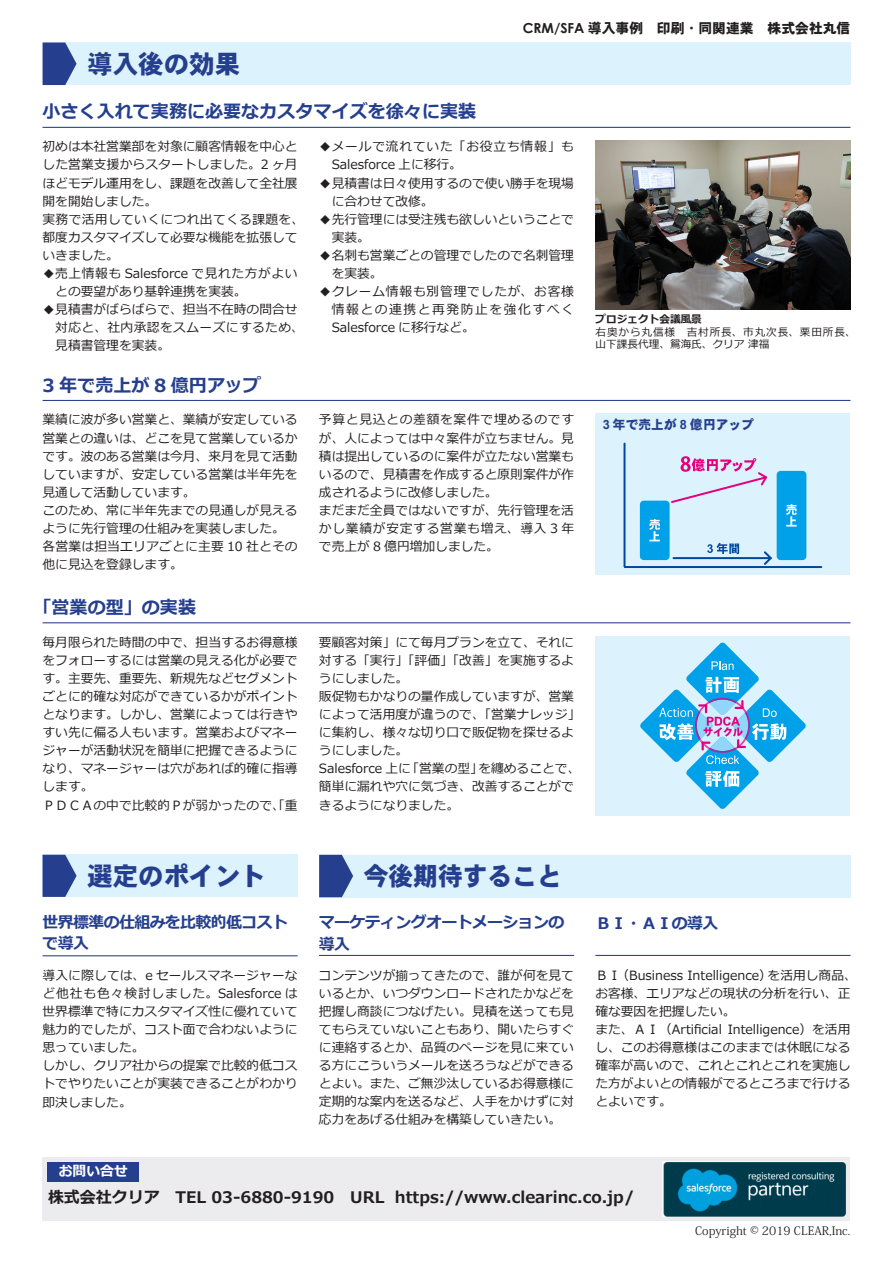
<style>
.page{position:relative;width:893px;height:1263px;background:#fff}
.page>*{position:absolute;margin:0;border:0;box-sizing:border-box;transform-origin:0 0}
.t1{font:25.5px "HG Heisei Kakugothictai W9";color:#253f8e}
.t2{font:700 18px "Meiryo";color:#253f8e}
.t3{font:700 15.9px "Meiryo";color:#231f20}
.t4{font:700 15.9px/22.8px "Meiryo";letter-spacing:-.04em;color:#253f8e}
.t5{font:13.8px "HG Heisei Kakugothictai W9";color:#231f20}
.t6{font:700 13.8px "Meiryo";color:#fff}
.t7{font:12.75px/18px "Meiryo";color:#231f20}
.t8{font:12.75px/18px "Meiryo";letter-spacing:.06em;color:#231f20}
.t9{font:12.75px "HG Heisei Kakugothictai W9";color:#253f8e}
.t10{font:11.7px "Koz Min Pr 6 N";color:#231f20}
.t11{font:10.65px/12.8px "Meiryo";letter-spacing:.08em;color:#231f20}
.t12{font:700 10.65px "Meiryo";color:#231f20}
.s1{font-family:"Century Gothic";font-weight:700}
.s2{font-family:"Arial";font-weight:700}
</style>
<div class="page">
<div style="left:43px;top:1157px;width:807px;height:63px;background:#ececee"></div>
<img style="left:662px;top:1161px;width:183px;height:55px">
<div style="left:48px;top:1162px;width:91px;height:19px;background:#253f8e"></div>
<hr style="left:595px;top:955px;width:255px;height:1px;background:#253f8e">
<div style="left:319px;top:855px;width:531px;height:42px;background:#dcf2fc"></div>
<svg style="left:319px;top:855px;width:34px;height:42px"></svg>
<hr style="left:319px;top:955px;width:255px;height:1px;background:#253f8e">
<hr style="left:43px;top:955px;width:255px;height:1px;background:#253f8e">
<div style="left:43px;top:855px;width:255px;height:42px;background:#dcf2fc"></div>
<svg style="left:43px;top:855px;width:34px;height:42px"></svg>
<div style="left:596px;top:636px;width:254px;height:180px;background:#dcf2fc"></div>
<svg style="left:640px;top:642px;width:166px;height:167px"></svg>
<hr style="left:43px;top:622px;width:807px;height:1px;background:#253f8e">
<div style="left:595px;top:413px;width:255px;height:162px;background:#dcf2fc"></div>
<hr style="left:43px;top:400px;width:807px;height:1px;background:#253f8e">
<hr style="left:43px;top:127px;width:807px;height:1px;background:#253f8e">
<div style="left:43px;top:43px;width:807px;height:42px;background:#dcf2fc"></div>
<svg style="left:43px;top:43px;width:34px;height:42px"></svg>
<hr style="left:624px;top:566px;width:198px;height:2px;background:#00479e">
<hr style="left:623px;top:443px;width:2px;height:124px;background:#00479e">
<div style="left:640px;top:501px;width:30px;height:59px;background:#00a1e8;border-radius:4px"></div>
<svg style="left:649px;top:519px;width:11px;height:22px"></svg>
<div style="left:777px;top:471px;width:29px;height:89px;background:#00a1e8;border-radius:4px"></div>
<svg style="left:786px;top:504px;width:11px;height:22px"></svg>
<hr style="left:673px;top:557px;width:99px;height:2px;background:#00479e">
<svg style="left:764px;top:551px;width:8px;height:14px"></svg>
<svg style="left:707px;top:543px;width:32px;height:11px"></svg>
<svg style="left:671px;top:456px;width:96px;height:47px"></svg>
<img style="left:595px;top:140px;width:255px;height:169px">
<h1 class="t1" style="left:87px;top:51px;width:155px">導入後の効果</h1>
<h2 class="t2" style="left:43px;top:99px;width:435px">小さく入れて実務に必要なカスタマイズを徐々に実装</h2>
<p class="t5" style="left:523px;top:21px;width:329px"><span class="s1">CRM/SFA</span> 導入事例　印刷･同関連業　株式会社丸信</p>
<p class="t7" style="left:43px;top:138px;width:263px">初めは本社営業部を対象に顧客情報を中心とした営業支援からスタートしました。2 ヶ月ほどモデル運用をし、課題を改善して全社展開を開始しました。<br>実務で活用していくにつれ出てくる課題を、都度カスタマイズして必要な機能を拡張していきました。</p>
<p class="t7" style="left:55px;top:265px;width:244px;text-indent:-13px">◆売上情報も Salesforce で見れた方がよいとの要望があり基幹連携を実装。</p>
<p class="t7" style="left:55px;top:301px;width:250px;text-indent:-13px">◆見積書がばらばらで、担当不在時の問合せ対応と、社内承認をスムーズにするため、見積書管理を実装。</p>
<h2 class="t2" style="left:43px;top:372px;width:220px">3 年で売上が 8 億円アップ</h2>
<p class="t7" style="left:43px;top:411px;width:257px">業績に波が多い営業と、業績が安定している営業との違いは、どこを見て営業しているかです。波のある営業は今月、来月を見て活動していますが、安定している営業は半年先を見通して活動しています。<br>このため、常に半年先までの見通しが見えるように先行管理の仕組みを実装しました。各営業は担当エリアごとに主要 10 社とその他に見込を登録します。</p>
<h2 class="t2" style="left:33px;top:595px;width:164px">「営業の型」の実装</h2>
<p class="t7" style="left:43px;top:634px;width:257px">毎月限られた時間の中で、担当するお得意様をフォローするには営業の見える化が必要です。主要先、重要先、新規先などセグメントごとに的確な対応ができているかがポイントとなります。しかし、営業によっては行きやすい先に偏る人もいます。営業およびマネージャーが活動状況を簡単に把握できるようになり、マネージャーは穴があれば的確に指導します。<br>ＰＤＣＡの中で比較的Ｐが弱かったので、「重</p>
<h1 class="t1" style="left:87px;top:863px;width:180px">選定のポイント</h1>
<p class="t4" style="left:43px;top:912px;width:247px;line-height:21.3px">世界標準の仕組みを比較的低コストで導入</p>
<p class="t7" style="left:43px;top:967px;width:257px">導入に際しては、e セールスマネージャーなど他社も色々検討しました。Salesforce は世界標準で特にカスタマイズ性に優れていて魅力的でしたが、コスト面で合わないように思っていました。<br>しかし、クリア社からの提案で比較的低コストでやりたいことが実装できることがわかり即決しました。</p>
<p class="t6" style="left:59px;top:1162px;width:71px">お問い合せ</p>
<p class="t8" style="left:332px;top:138px;width:244px;text-indent:-13px">◆メールで流れていた「お役立ち情報」も<br>Salesforce 上に移行。</p>
<p class="t7" style="left:332px;top:175px;width:244px;text-indent:-13px">◆見積書は日々使用するので使い勝手を現場に合わせて改修。</p>
<p class="t7" style="left:332px;top:211px;width:244px;text-indent:-13px">◆先行管理には受注残も欲しいということで実装。</p>
<p class="t7" style="left:332px;top:247px;width:244px;text-indent:-13px">◆名刺も営業ごとの管理でしたので名刺管理を実装。</p>
<p class="t7" style="left:332px;top:283px;width:244px;text-align:justify;text-indent:-13px">◆クレーム情報も別管理でしたが、お客様情報との連携と再発防止を強化すべくSalesforce に移行など。</p>
<p class="t7" style="left:319px;top:411px;width:257px">予算と見込との差額を案件で埋めるのですが、人によっては中々案件が立ちません。見積は提出しているのに案件が立たない営業もいるので、見積書を作成すると原則案件が作成されるように改修しました。<br>まだまだ全員ではないですが、先行管理を活かし業績が安定する営業も増え、導入 3 年で売上が 8 億円増加しました。</p>
<p class="t7" style="left:319px;top:634px;width:257px">要顧客対策」にて毎月プランを立て、それに</p>
<p class="t7" style="left:319px;top:652px;width:257px">対する「実行」「評価」「改善」を実施するよ</p>
<p class="t7" style="left:319px;top:670px;width:91px">うにしました。</p>
<p class="t7" style="left:319px;top:688px;width:257px">販促物もかなりの量作成していますが、営業</p>
<p class="t7" style="left:319px;top:706px;width:263px">によって活用度が違うので、「営業ナレッジ「</p>
<p class="t7" style="left:319px;top:724px;width:257px">に集約し、様々な切り口で販促物を探せるよ</p>
<p class="t7" style="left:319px;top:742px;width:91px">うにしました。</p>
<p class="t7" style="left:478px;top:760px;width:104px">を纏めることで、</p>
<p class="t7" style="left:406px;top:760px;width:78px">「営業の型」</p>
<p class="t7" style="left:319px;top:760px;width:257px">Salesforce 上に<br>簡単に漏れや穴に気づき、改善することができるようになりました。</p>
<h1 class="t1" style="left:364px;top:863px;width:199px">今後期待すること</h1>
<p class="t4" style="left:319px;top:911px;width:247px">マーケティングオートメーションの導入</p>
<p class="t7" style="left:319px;top:967px;width:257px;text-align:justify">コンテンツが揃ってきたので、誰が何を見ているとか、いつダウンロードされたかなどを把握し商談につなげたい。見積を送っても見てもらえていないこともあり、開いたらすぐに連絡するとか、品質のページを見に来ている方にこういうメールを送ろうなどができるとよい。また、ご無沙汰しているお得意様に定期的な案内を送るなど、人手をかけずに対応力をあげる仕組みを構築していきたい。</p>
<p class="t12" style="left:596px;top:312px;width:108px">プロジェクト会議風景</p>
<p class="t11" style="left:596px;top:326px;width:261px">右奥から丸信様　吉村所長、市丸次長、栗田所長、山下課長代理、鴛海氏、クリア津福</p>
<p class="t9" style="left:603px;top:418px;width:153px"><span class="s2">3</span> 年で売上が <span class="s2">8</span> 億円アップ</p>
<p class="t4" style="left:595px;top:913px;width:125px">ＢＩ・ＡＩの導入</p>
<p class="t7" style="left:616px;top:967px;width:157px">（Business Intelligence）</p>
<p class="t7" style="left:768px;top:967px;width:91px">を活用し商品、</p>
<p class="t7" style="left:595px;top:967px;width:27px">ＢＩ</p>
<p class="t7" style="left:595px;top:985px;width:257px">お客様、エリアなどの現状の分析を行い、正</p>
<p class="t7" style="left:595px;top:1003px;width:142px">確な要因を把握したい。</p>
<p class="t7" style="left:728px;top:1021px;width:124px">Intelligence）を活用</p>
<p class="t7" style="left:595px;top:1021px;width:257px">また、ＡＩ（Artificial<br>し、このお得意様はこのままでは休眠になる確率が高いので、これとこれとこれを実施した方がよいとの情報がでるところまで行けるとよいです。</p>
<p class="t3" style="left:48px;top:1186px;width:338px">株式会社クリア　TEL 03-6880-9190　URL</p>
<p class="t3" style="left:395px;top:1186px;width:241px">https://www.clearinc.co.jp/</p>
<p class="t10" style="left:695px;top:1224px;width:157px">Copyright © 2019 CLEAR,Inc.</p>
</div>
